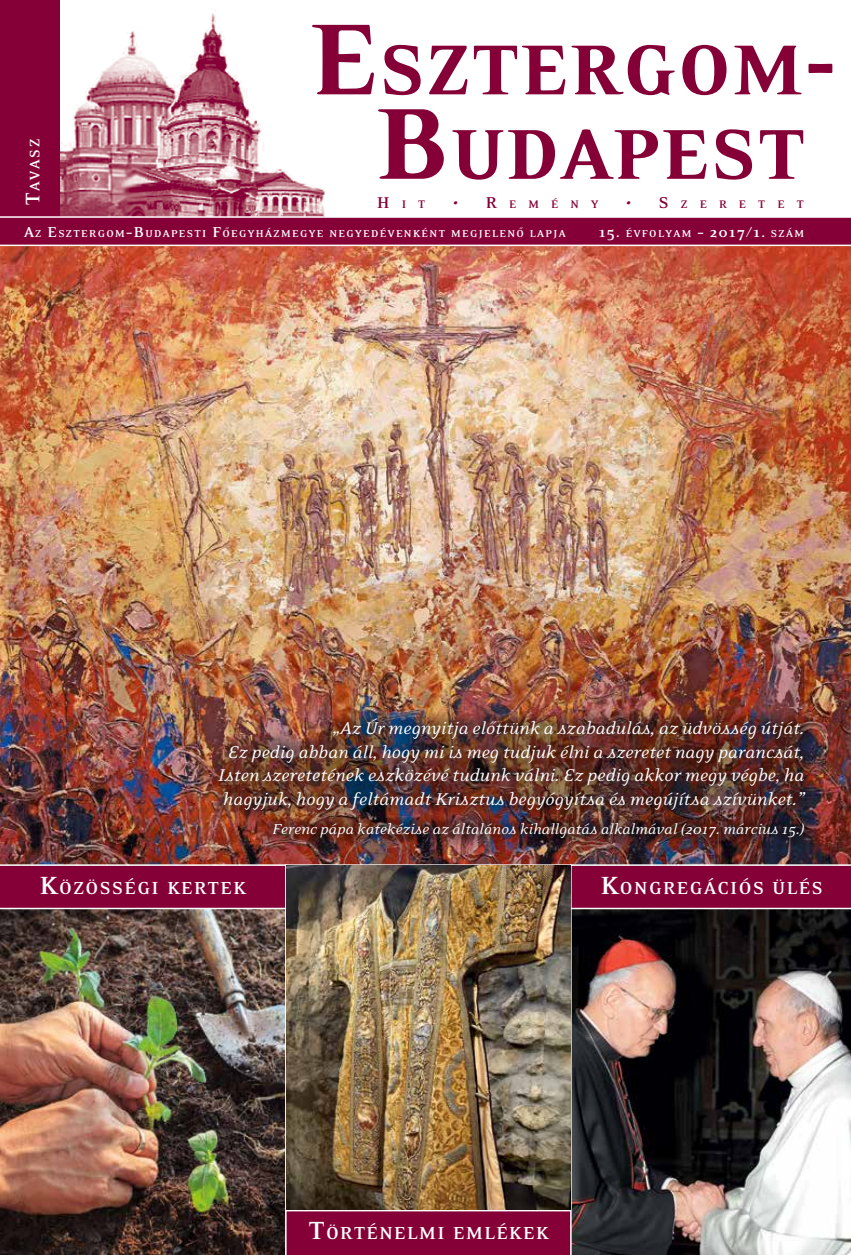
<style>
.page{position:relative;width:851px;height:1255px;background:#fff}
.page>*{position:absolute;margin:0;border:0;box-sizing:border-box;transform-origin:0 0}
.t1{font:900 81px/84.4px "Eidetic Neo";letter-spacing:.03em;color:#860038;text-align:center}
.t2{font:700 19.95px "Eidetic Neo";letter-spacing:.07em;color:#fff}
.t3{font:italic 19.5px/23.4px "Eidetic Neo";color:#fff;text-align:right}
.t4{font:italic 16.5px "Eidetic Neo";color:#fff}
.t5{font:700 15.75px "Eidetic Neo";color:#fff}
.t6{font:700 12.6px "Eidetic Neo";letter-spacing:.955em;color:#860038}
.t7{font:700 11.55px "Eidetic Neo";letter-spacing:.115em;color:#fff}
.s1{font-size:22.5px}
.s2{font-size:115.8px}
.s3{font-size:18px}
.s4{font-size:16.5px}
.s5{font-size:28.5px}
</style>
<div class="page">
<img style="left:571px;top:909px;width:279px;height:345px">
<img style="left:0;top:246px;width:850px;height:618px">
<img style="left:0;top:909px;width:285px;height:345px">
<div style="left:0;top:865px;width:285px;height:43px;background:#860038"></div>
<div style="left:285px;top:1210px;width:285px;height:44px;background:#860038"></div>
<div style="left:570px;top:865px;width:280px;height:43px;background:#860038"></div>
<img style="left:60px;top:13px;width:265px;height:203px">
<div style="left:0;top:0;width:60px;height:217px;background:#860038"></div>
<div style="left:0;top:217px;width:850px;height:28px;background:#860038"></div>
<hr style="left:0;top:216px;width:850px;height:2px;background:#fff">
<hr style="left:0;top:244px;width:850px;height:2px;background:#fff">
<hr style="left:0;top:907px;width:285px;height:2px;background:#fff">
<hr style="left:285px;top:1209px;width:285px;height:2px;background:#fff">
<hr style="left:570px;top:907px;width:280px;height:2px;background:#fff">
<hr style="left:285px;top:864px;width:1px;height:390px;background:#fff">
<hr style="left:570px;top:864px;width:1px;height:390px;background:#fff">
<img style="left:286px;top:865px;width:284px;height:344px">
<div style="left:203px;top:702px;width:617px;height:151px;background:#000;opacity:.4"></div>
<p class="t5" style="left:26px;top:205px;width:68px;rotate:-90deg"><span class="s1">T</span>AVASZ</p>
<h1 class="t1" style="left:310px;top:29px;width:526px"><span class="s2">E</span>SZTERGOM<span class="s2">-<br>B</span>UDAPEST</h1>
<p class="t6" style="left:377px;top:198px;width:49px"><span class="s3">H</span>IT</p>
<p class="t6" style="left:453px;top:198px;width:147px"><span class="s3">• R</span>EMÉNY</p>
<p class="t6" style="left:626px;top:198px;width:179px"><span class="s3">• S</span>ZERETET</p>
<p class="t7" style="left:24px;top:227px;width:543px"><span class="s4">A</span>Z <span class="s4">E</span>SZTERGOM<span class="s4">–B</span>UDAPESTI <span class="s4">F</span>ÔEGYHÁZMEGYE NEGYEDÉVENKÉNT MEGJELENÔ LAPJA</p>
<p class="t7" style="left:599px;top:227px;width:206px"><span class="s4">15.</span> ÉVFOLYAM <span class="s4">– 2017/1.</span> SZÁM</p>
<p class="t3" style="left:218px;top:717px;width:587px">„Az Úr megnyitja elôttünk a szabadulás, az üdvösség útját.<br>Ez pedig abban áll, hogy mi is meg tudjuk élni a szeretet nagy parancsát, Isten szeretetének eszközévé tudunk válni. Ez pedig akkor megy végbe, ha hagyjuk, hogy a feltámadt Krisztus begyógyítsa és megújítsa szívünket.”</p>
<p class="t4" style="left:272px;top:820px;width:533px">Ferenc pápa katekézise az általános kihallgatás alkalmával (2017. március 15.)</p>
<p class="t2" style="left:40px;top:877px;width:207px"><span class="s5">K</span>ÖZÖSSÉGI KERTEK</p>
<p class="t2" style="left:600px;top:877px;width:223px"><span class="s5">K</span>ONGREGÁCIÓS ÜLÉS</p>
<p class="t2" style="left:309px;top:1222px;width:241px"><span class="s5">T</span>ÖRTÉNELMI EMLÉKEK</p>
</div>
